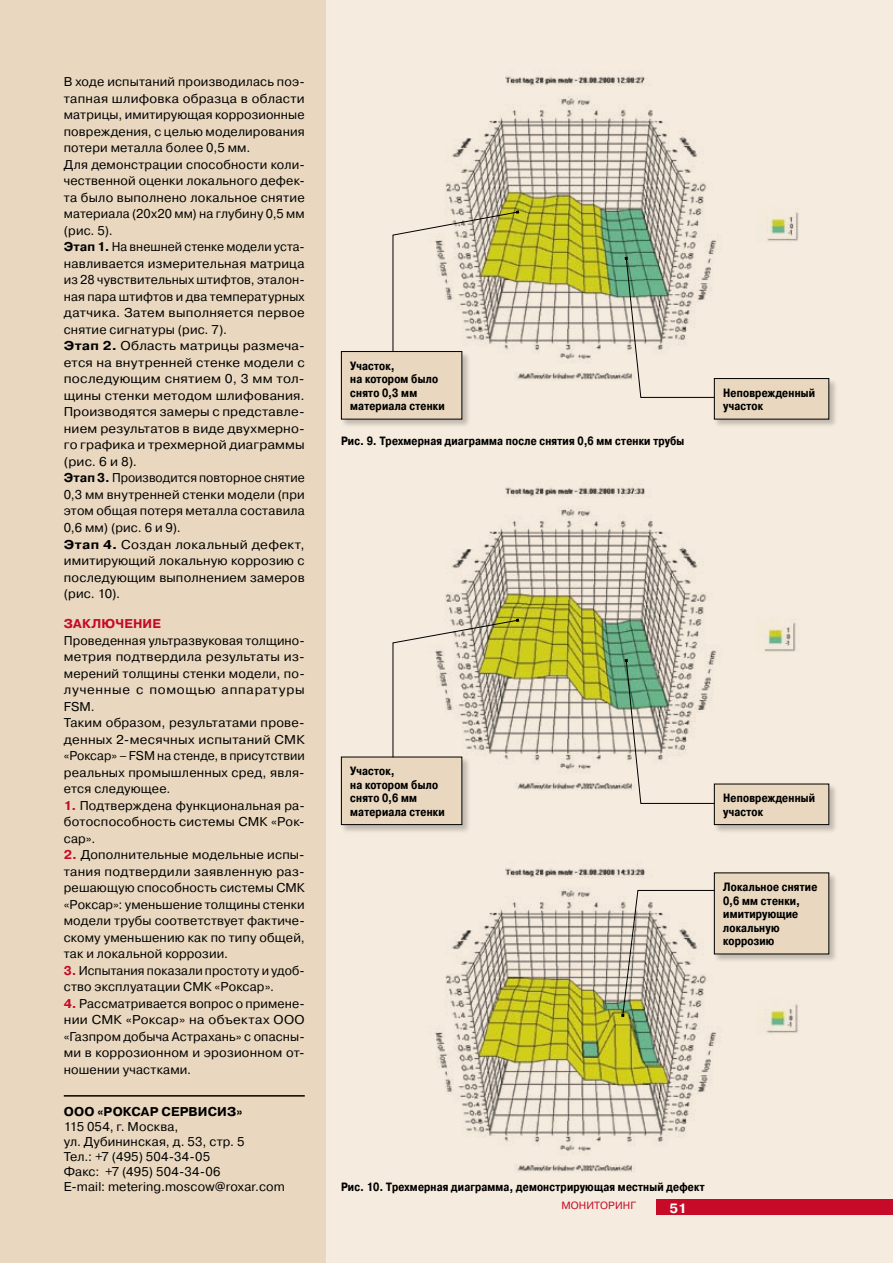
<style>
.page{position:relative;width:893px;height:1263px;background:#e9d8bf}
.page>*{position:absolute;margin:0;border:0;box-sizing:border-box;transform-origin:0 0}
.t1{font:700 13.5px "Pragmatica C";color:#fff}
.t2{font:12.75px/16.5px "Pragmatica C";letter-spacing:.015em;color:#000}
.t3{font:700 12.75px "Pragmatica C";letter-spacing:.015em;color:#000}
.t4{font:700 12.75px "Pragmatica C";letter-spacing:.01em;color:#c60a27}
.t5{font:700 12px/13.5px "Pragmatica Cond C";letter-spacing:.02em;color:#000}
.t6{font:10.5px "Pragmatica C";color:#c60a27}
.s1{font-weight:700}
.s2{font-weight:700;color:#c60a27}
</style>
<div class="page">
<div style="left:326px;top:0;width:567px;height:1263px;background:#f5ebde"></div>
<img style="left:445px;top:487px;width:351px;height:303px">
<hr style="left:64px;top:1095px;width:241px;height:1px;background:#000">
<img style="left:445px;top:76px;width:354px;height:304px">
<img style="left:434px;top:868px;width:364px;height:304px">
<div style="left:713px;top:378px;width:131px;height:56px;background:#000;opacity:.21"></div>
<div style="left:714px;top:378px;width:115px;height:41px;background:#e9d8bf"></div>
<div style="left:714px;top:378px;width:115px;height:41px;border:1px solid #000"></div>
<div style="left:713px;top:783px;width:131px;height:57px;background:#000;opacity:.21"></div>
<div style="left:714px;top:784px;width:115px;height:40px;background:#e9d8bf"></div>
<div style="left:714px;top:784px;width:115px;height:41px;border:1px solid #000"></div>
<div style="left:713px;top:872px;width:131px;height:97px;background:#000;opacity:.21"></div>
<div style="left:714px;top:873px;width:115px;height:81px;background:#e9d8bf"></div>
<div style="left:341px;top:351px;width:136px;height:83px;background:#000;opacity:.21"></div>
<div style="left:341px;top:351px;width:121px;height:68px;background:#e9d8bf"></div>
<div style="left:341px;top:351px;width:121px;height:68px;border:1px solid #000"></div>
<div style="left:341px;top:756px;width:136px;height:84px;background:#000;opacity:.21"></div>
<div style="left:341px;top:757px;width:121px;height:67px;background:#e9d8bf"></div>
<div style="left:341px;top:757px;width:121px;height:68px;border:1px solid #000"></div>
<svg style="left:625px;top:257px;width:90px;height:141px"></svg>
<svg style="left:625px;top:659px;width:90px;height:145px"></svg>
<svg style="left:621px;top:890px;width:94px;height:127px"></svg>
<svg style="left:392px;top:210px;width:127px;height:143px"></svg>
<svg style="left:392px;top:618px;width:127px;height:140px"></svg>
<div style="left:656px;top:1199px;width:237px;height:16px;background:#c60a27"></div>
<p class="t2" style="left:64px;top:74px;width:242px">В ходе испытаний производилась поэ&shy;тапная шлифовка образца в области матрицы, имитирующая коррозионные повреждения, с целью моделирования потери металла более 0,5 мм.<br>Для демонстрации способности коли&shy;чественной оценки локального дефек&shy;та было выполнено локальное снятие материала (20x20 мм) на глубину 0,5 мм (рис. 5).<br><span class="s1">Этап 1.</span> На внешней стенке модели уста&shy;навливается измерительная матрица из 28 чувствительных штифтов, эталон&shy;ная пара штифтов и два температурных датчика. Затем выполняется первое снятие сигнатуры (рис. 7).<br><span class="s1">Этап 2.</span> Область матрицы размеча&shy;ется на внутренней стенке модели с последующим снятием 0, 3 мм тол&shy;щины стенки методом шлифования.<br>Производятся замеры с представле&shy;нием результатов в виде двухмерно&shy;го графика и трехмерной диаграммы (рис. 6 и 8).<br><span class="s1">Этап 3.</span> Производится повторное снятие<br>0,3 мм внутренней стенки модели (при этом общая потеря металла составила<br>0,6 мм) (рис. 6 и 9).<br><span class="s1">Этап 4.</span> Создан локальный дефект, имитирующий локальную коррозию с последующим выполнением замеров (рис. 10).</p>
<p class="t4" style="left:64px;top:616px;width:71px">Заключение</p>
<p class="t2" style="left:64px;top:632px;width:242px">Проведенная ультразвуковая толщино&shy;метрия подтвердила результаты из&shy;мерений толщины стенки модели, по&shy;лученные с помощью аппаратуры<br>FSM.<br>Таким образом, результатами прове&shy;денных 2-месячных испытаний СМК «Роксар» – FSM на стенде, в присутствии реальных промышленных сред, явля&shy;ется следующее.</p>
<p class="t2" style="left:64px;top:797px;width:242px;text-align:justify"><span class="s2">1.</span> Подтверждена функциональная ра&shy;ботоспособность системы СМК «Рок&shy;сар».</p>
<p class="t2" style="left:64px;top:846px;width:242px;text-align:justify"><span class="s2">2.</span> Дополнительные модельные испы&shy;тания подтвердили заявленную раз&shy;решающую способность системы СМК «Роксар»: уменьшение толщины стенки модели трубы соответствует фактиче&shy;скому уменьшению как по типу общей, так и локальной коррозии.</p>
<p class="t2" style="left:64px;top:962px;width:242px"><span class="s2">3.</span> Испытания показали простоту и удоб&shy;ство эксплуатации СМК «Роксар».</p>
<p class="t2" style="left:64px;top:995px;width:242px;text-align:justify"><span class="s2">4.</span> Рассматривается вопрос о примене&shy;нии СМК «Роксар» на объектах ООО «Газпром добыча Астрахань» с опасны&shy;ми в коррозионном и эрозионном от&shy;ношении участками.</p>
<p class="t3" style="left:64px;top:1104px;width:59px">ООО «Роксар</p>
<p class="t3" style="left:162px;top:1104px;width:20px">Сервисиз</p>
<p class="t3" style="left:236px;top:1104px;width:7px">»</p>
<p class="t2" style="left:64px;top:1119px;width:223px;line-height:15px">115 054, г. Москва,<br>ул. Дубининская, д. 53, стр. 5<br>Тел.: +7 (495) 504-34-05<br>Факс: +7 (495) 504-34-06<br>E-mail: metering.moscow@roxar.com</p>
<p class="t5" style="left:350px;top:359px;width:96px">Участок,<br>на котором было снято 0,3 мм материала стенки</p>
<p class="t5" style="left:341px;top:434px;width:345px">Рис. 9. Трехмерная диаграмма после снятия 0,6 мм стенки трубы</p>
<p class="t5" style="left:723px;top:386px;width:93px">Неповрежденный участок</p>
<p class="t5" style="left:350px;top:764px;width:96px">Участок,<br>на котором было снято 0,6 мм материала стенки</p>
<p class="t5" style="left:723px;top:791px;width:93px">Неповрежденный участок</p>
<p class="t5" style="left:723px;top:880px;width:96px">Локальное снятие<br>0,6 мм стенки, имитирующие локальную коррозию</p>
<p class="t5" style="left:341px;top:1180px;width:365px">Рис. 10. Трехмерная диаграмма, демонстрирующая местный дефект</p>
<p class="t6" style="left:561px;top:1199px;width:9px">мониторинг</p>
<p class="t1" style="left:669px;top:1200px;width:19px">51</p>
</div>
